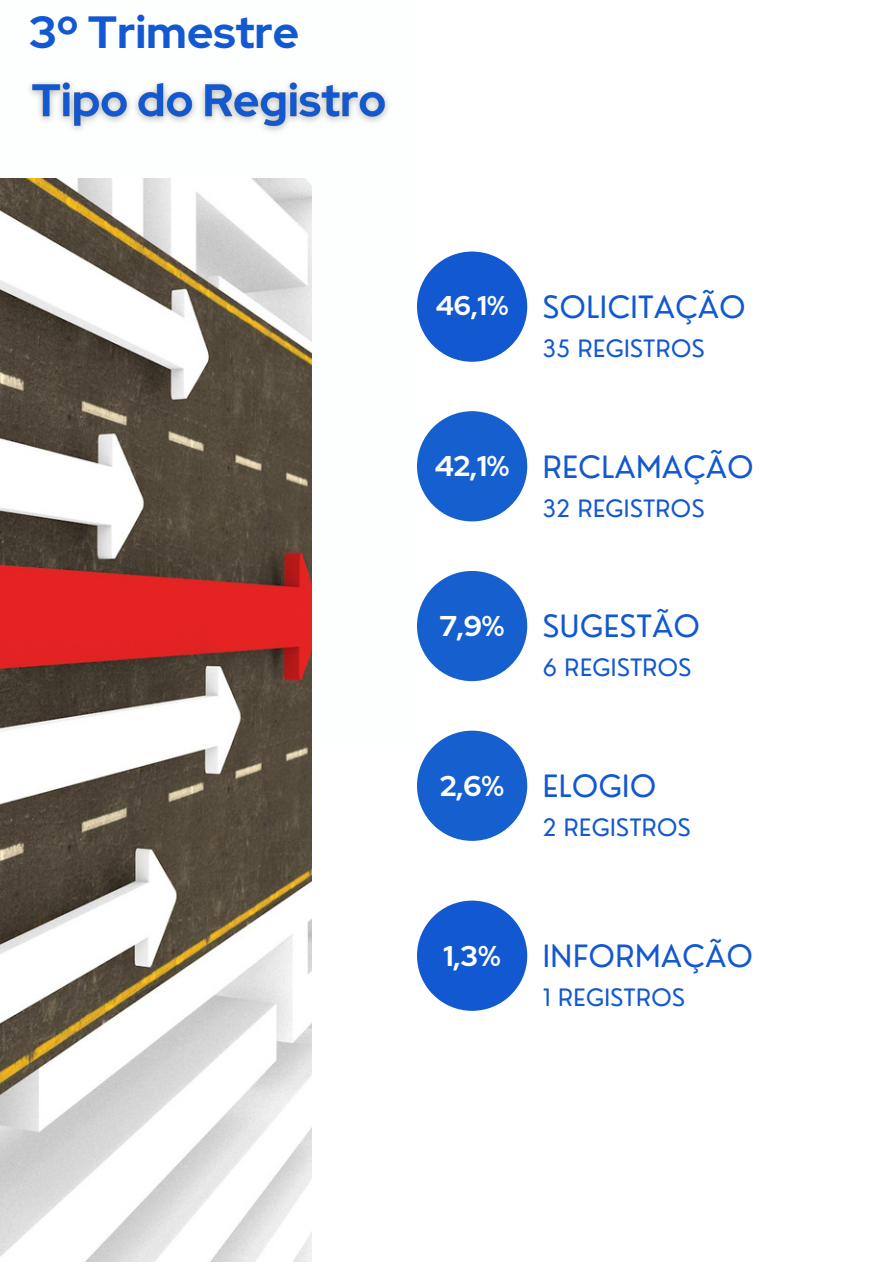
<style>
.page{position:relative;width:893px;height:1264px;background:#fff}
.page>*{position:absolute;margin:0;border:0;box-sizing:border-box;transform-origin:0 0}
.t1{font:700 45px "Red Hat Display";color:#1258d0}
.t2{font:30px "Nourd";letter-spacing:.02em;color:#1258d0}
.t3{font:700 28.5px "Red Hat Display";color:#fdfefe}
.t4{font:23.4px "Nourd";letter-spacing:.02em;color:#1258d0}
.s1{font-family:"Red Hat Display";font-weight:700;font-size:27px;color:#fdfefe}
.s2{font-family:"Red Hat Display";font-weight:700;font-size:28.5px;color:#fdfefe}
</style>
<div class="page">
<img style="left:0;top:179px;width:311px;height:1082px">
<img style="left:29px;top:81px;width:360px;height:51px">
<div style="left:417px;top:251px;width:110px;height:111px;background:#1258d0;border-radius:50%"></div>
<div style="left:417px;top:411px;width:110px;height:110px;background:#155fcf;border-radius:50%"></div>
<div style="left:417px;top:571px;width:110px;height:110px;background:#155fcf;border-radius:50%"></div>
<div style="left:417px;top:730px;width:110px;height:110px;background:#155fcf;border-radius:50%"></div>
<div style="left:417px;top:900px;width:110px;height:110px;background:#1258d0;border-radius:50%"></div>
<h1 class="t1" style="left:29px;top:2px;width:271px">3º Trimestre</h1>
<p class="t2" style="left:436px;top:288px;width:311px"><span class="s1">46,1%</span> SOLICITAÇÃO</p>
<p class="t4" style="left:542px;top:333px;width:163px">35 REGISTROS</p>
<p class="t2" style="left:434px;top:447px;width:320px"><span class="s2">42,1%</span> RECLAMAÇÃO</p>
<p class="t4" style="left:542px;top:493px;width:163px">32 REGISTROS</p>
<p class="t3" style="left:440px;top:607px;width:66px">7,9%</p>
<p class="t2" style="left:542px;top:607px;width:158px">SUGESTÃO</p>
<p class="t4" style="left:542px;top:653px;width:150px">6 REGISTROS</p>
<p class="t3" style="left:440px;top:766px;width:65px">2,6%</p>
<p class="t2" style="left:542px;top:767px;width:115px">ELOGIO</p>
<p class="t4" style="left:542px;top:812px;width:149px">2 REGISTROS</p>
<p class="t3" style="left:443px;top:936px;width:58px">1,3%</p>
<p class="t2" style="left:542px;top:936px;width:211px">INFORMAÇÃO</p>
<p class="t4" style="left:542px;top:982px;width:144px">1 REGISTROS</p>
</div>
